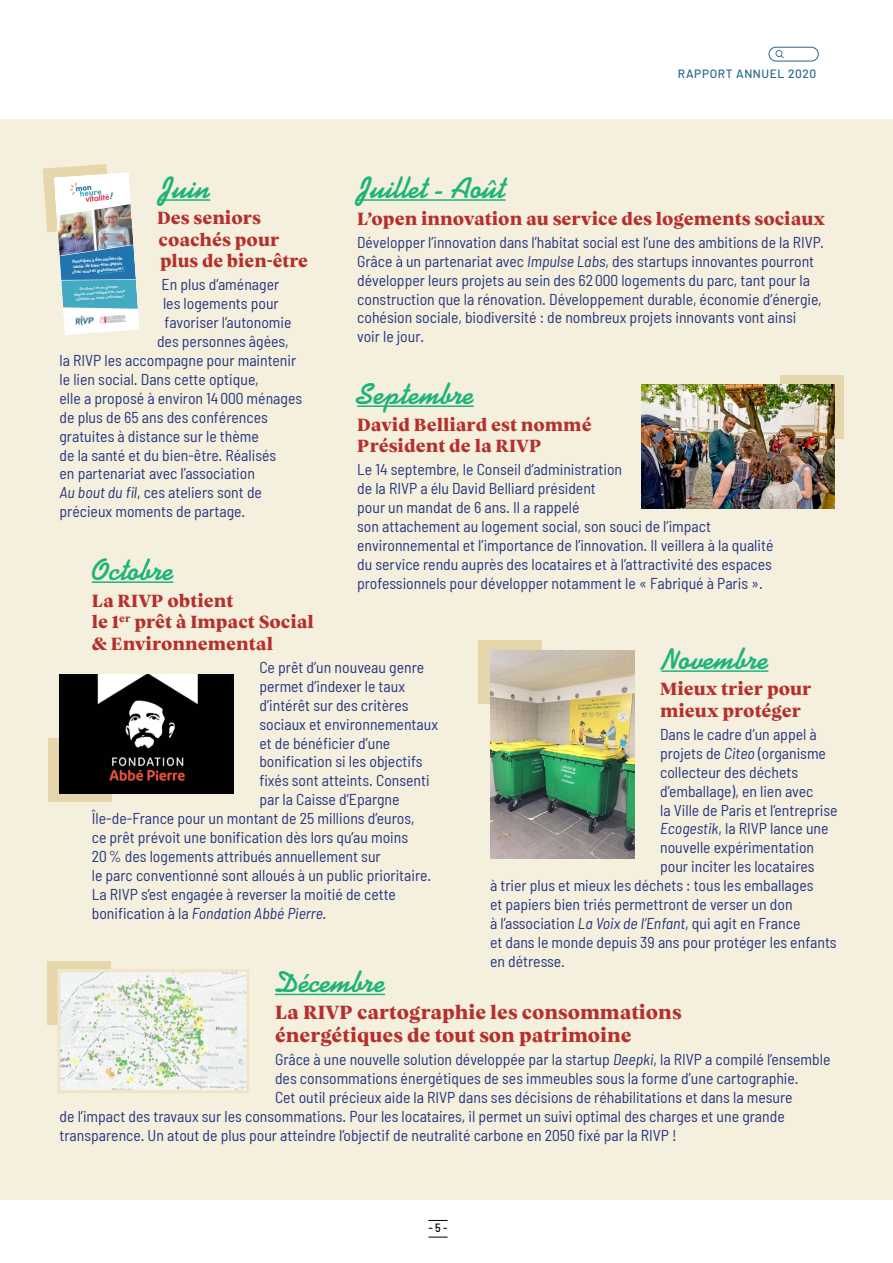
<style>
.page{position:relative;width:893px;height:1263px;background:#fff}
.page>*{position:absolute;margin:0;border:0;box-sizing:border-box;transform-origin:0 0}
.t1{font:700 30px "Alako";color:#1cb478}
.t2{font:800 19.5px/23.4px "TRY Vesterbro";color:#b5302d}
.t3{font:800 18px/21.6px "TRY Vesterbro";color:#b5302d}
.t4{font:semi-condensed 15.75px/18.9px "Barlow";color:#263582}
.t5{font:italic semi-condensed 15.75px "Barlow";color:#263582}
.t6{font:500 12px "Barlow";letter-spacing:.05em;color:#24678d}
.t7{font:500 semi-condensed 12px "Barlow";color:#000}
.t8{font:700 4.35px/5.2px "Cabin";color:#fff}
.t9{font:4.2px/4.9px "Cabin";color:#fff;text-align:center}
.s1{font-style:italic}
.s2{font-style:normal}
</style>
<div class="page">
<div style="left:0;top:119px;width:893px;height:1080px;background:#f5efdd"></div>
<hr style="left:159px;top:199px;width:51px;height:2px;background:#1cb478">
<hr style="left:357px;top:199px;width:148px;height:2px;background:#1cb478">
<hr style="left:275px;top:994px;width:110px;height:1px;background:#1cb478">
<hr style="left:92px;top:581px;width:81px;height:2px;background:#1cb478">
<svg style="left:49px;top:738px;width:63px;height:64px"></svg>
<img style="left:60px;top:674px;width:174px;height:119px">
<hr style="left:661px;top:670px;width:107px;height:2px;background:#1cb478">
<div style="left:478px;top:640px;width:64px;height:63px;background:#e6d6ab"></div>
<img style="left:490px;top:650px;width:145px;height:209px">
<hr style="left:357px;top:405px;width:117px;height:2px;background:#1cb478">
<svg style="left:780px;top:375px;width:64px;height:63px"></svg>
<img style="left:642px;top:385px;width:192px;height:123px">
<img style="left:43px;top:164px;width:96px;height:171px">
<div style="left:47px;top:961px;width:64px;height:64px;background:#e6d6ab"></div>
<img style="left:61px;top:973px;width:185px;height:116px">
<div style="left:57px;top:969px;width:193px;height:124px;border:3px solid #f0e5c6"></div>
<div style="left:769px;top:47px;width:50px;height:14px;border:1px solid #24678d;border-radius:7px"></div>
<svg style="left:775px;top:50px;width:9px;height:8px"></svg>
<svg style="left:428px;top:1220px;width:20px;height:1px"></svg>
<svg style="left:428px;top:1237px;width:20px;height:1px"></svg>
<p class="t1" style="left:159px;top:170px;width:53px">Juin</p>
<p class="t1" style="left:357px;top:170px;width:150px">Juillet - Août</p>
<p class="t6" style="left:678px;top:66px;width:140px">RAPPORT ANNUEL 2020</p>
<p class="t3" style="left:157px;top:207px;width:153px">Des seniors coachés pour plus de bien-être</p>
<p class="t4" style="left:162px;top:275px;width:119px">En plus d’aménager</p>
<p class="t4" style="left:163px;top:294px;width:117px">les logements pour</p>
<p class="t4" style="left:165px;top:313px;width:128px">favoriser l’autonomie</p>
<p class="t4" style="left:157px;top:332px;width:133px">des personnes âgées,</p>
<p class="t4" style="left:60px;top:350px;width:238px">la RIVP les accompagne pour maintenir</p>
<p class="t4" style="left:60px;top:369px;width:201px">le lien social. Dans cette optique,</p>
<p class="t4" style="left:60px;top:388px;width:244px">elle a proposé à environ 14 000 ménages</p>
<p class="t4" style="left:60px;top:407px;width:210px">de plus de 65 ans des conférences</p>
<p class="t4" style="left:60px;top:426px;width:201px">gratuites à distance sur le thème</p>
<p class="t4" style="left:60px;top:445px;width:218px">de la santé et du bien-être. Réalisés</p>
<p class="t4" style="left:60px;top:464px;width:197px">en partenariat avec l’association</p>
<p class="t4" style="left:60px;top:483px;width:204px"><span class="s1">Au bout du fil</span>, ces ateliers sont de</p>
<p class="t4" style="left:60px;top:502px;width:187px">précieux moments de partage.</p>
<p class="t3" style="left:357px;top:208px;width:469px">L’open innovation au service des logements sociaux</p>
<p class="t4" style="left:357px;top:232px;width:468px">Développer l’innovation dans l’habitat social est l’une des ambitions de la RIVP.<br>Grâce à un partenariat avec <span class="s1">Impulse Labs</span>, des startups innovantes pourront développer leurs projets au sein des 62 000 logements du parc, tant pour la construction que la rénovation. Développement durable, économie d’énergie, cohésion sociale, biodiversité : de nombreux projets innovants vont ainsi<br>voir le jour.</p>
<p class="t8" style="left:72px;top:259px;width:53px;rotate:-4deg">Participez à des ateliers de santé, de bien-être depuis chez vous et gratuitement !</p>
<p class="t9" style="left:74px;top:287px;width:53px;rotate:-4deg">En direct et en groupe, depuis votre téléphone, votre tablette ou votre ordinateur</p>
<p class="t1" style="left:357px;top:376px;width:118px">Septembre</p>
<p class="t3" style="left:357px;top:414px;width:236px">David Belliard est nommé<br>Président de la RIVP</p>
<p class="t4" style="left:357px;top:460px;width:418px">Le 14 septembre, le Conseil d’administration<br>de la RIVP a élu David Belliard président<br>pour un mandat de 6 ans. Il a rappelé<br>son attachement au logement social, son souci de l’impact environnemental et l’importance de l’innovation. Il veillera à la qualité du service rendu auprès des locataires et à l’attractivité des espaces professionnels pour développer notamment le « Fabriqué à Paris ».</p>
<p class="t1" style="left:92px;top:552px;width:83px">Octobre</p>
<p class="t3" style="left:92px;top:589px;width:224px">La RIVP obtient<br>le 1<sup>er</sup> prêt à Impact Social &amp; Environnemental</p>
<p class="t4" style="left:259px;top:657px;width:166px">Ce prêt d’un nouveau genre</p>
<p class="t4" style="left:259px;top:676px;width:147px">permet d’indexer le taux</p>
<p class="t4" style="left:259px;top:695px;width:151px">d’intérêt sur des critères</p>
<p class="t4" style="left:259px;top:714px;width:180px">sociaux et environnementaux</p>
<p class="t4" style="left:259px;top:733px;width:133px">et de bénéficier d’une</p>
<p class="t4" style="left:259px;top:752px;width:165px">bonification si les objectifs</p>
<p class="t4" style="left:259px;top:771px;width:172px">fixés sont atteints. Consenti</p>
<p class="t4" style="left:259px;top:790px;width:142px">par la Caisse d’Epargne</p>
<p class="t4" style="left:92px;top:809px;width:324px">Île-de-France pour un montant de 25 millions d’euros,</p>
<p class="t4" style="left:92px;top:827px;width:318px">ce prêt prévoit une bonification dès lors qu’au moins</p>
<p class="t4" style="left:92px;top:846px;width:290px">20% des logements attribués annuellement sur</p>
<p class="t4" style="left:92px;top:865px;width:341px">le parc conventionné sont alloués à un public prioritaire.</p>
<p class="t4" style="left:92px;top:884px;width:306px">La RIVP s’est engagée à reverser la moitié de cette</p>
<p class="t5" style="left:92px;top:903px;width:236px"><span class="s2">bonification à la</span> Fondation Abbé Pierre.</p>
<p class="t1" style="left:661px;top:641px;width:109px">Novembre</p>
<p class="t3" style="left:660px;top:678px;width:153px">Mieux trier pour mieux protéger</p>
<p class="t4" style="left:660px;top:724px;width:158px">Dans le cadre d’un appel à</p>
<p class="t4" style="left:660px;top:743px;width:167px">projets de <span class="s1">Citeo</span> (organisme</p>
<p class="t4" style="left:660px;top:762px;width:139px">collecteur des déchets</p>
<p class="t4" style="left:660px;top:781px;width:155px">d’emballage), en lien avec</p>
<p class="t4" style="left:660px;top:800px;width:179px">la Ville de Paris et l’entreprise</p>
<p class="t4" style="left:660px;top:819px;width:170px"><span class="s1">Ecogestik</span>, la RIVP lance une</p>
<p class="t4" style="left:660px;top:838px;width:156px">nouvelle expérimentation</p>
<p class="t4" style="left:660px;top:857px;width:156px">pour inciter les locataires</p>
<p class="t4" style="left:490px;top:876px;width:325px">à trier plus et mieux les déchets : tous les emballages</p>
<p class="t4" style="left:490px;top:894px;width:304px">et papiers bien triés permettront de verser un don</p>
<p class="t4" style="left:490px;top:913px;width:312px">à l’association <span class="s1">La Voix de l’Enfant</span>, qui agit en France</p>
<p class="t4" style="left:490px;top:932px;width:348px">et dans le monde depuis 39 ans pour protéger les enfants</p>
<p class="t4" style="left:490px;top:951px;width:76px">en détresse.</p>
<p class="t1" style="left:275px;top:964px;width:111px">Décembre</p>
<p class="t2" style="left:275px;top:1000px;width:408px">La RIVP cartographie les consommations énergétiques de tout son patrimoine</p>
<p class="t4" style="left:275px;top:1049px;width:557px">Grâce à une nouvelle solution développée par la startup <span class="s1">Deepki</span>, la RIVP a compilé l’ensemble</p>
<p class="t4" style="left:275px;top:1068px;width:525px">des consommations énergétiques de ses immeubles sous la forme d’une cartographie.</p>
<p class="t4" style="left:275px;top:1087px;width:519px">Cet outil précieux aide la RIVP dans ses décisions de réhabilitations et dans la mesure</p>
<p class="t4" style="left:60px;top:1106px;width:727px">de l’impact des travaux sur les consommations. Pour les locataires, il permet un suivi optimal des charges et une grande</p>
<p class="t4" style="left:60px;top:1125px;width:619px">transparence. Un atout de plus pour atteindre l’objectif de neutralité carbone en 2050 fixé par la RIVP !</p>
<p class="t7" style="left:428px;top:1221px;width:21px">- 5 -</p>
</div>
